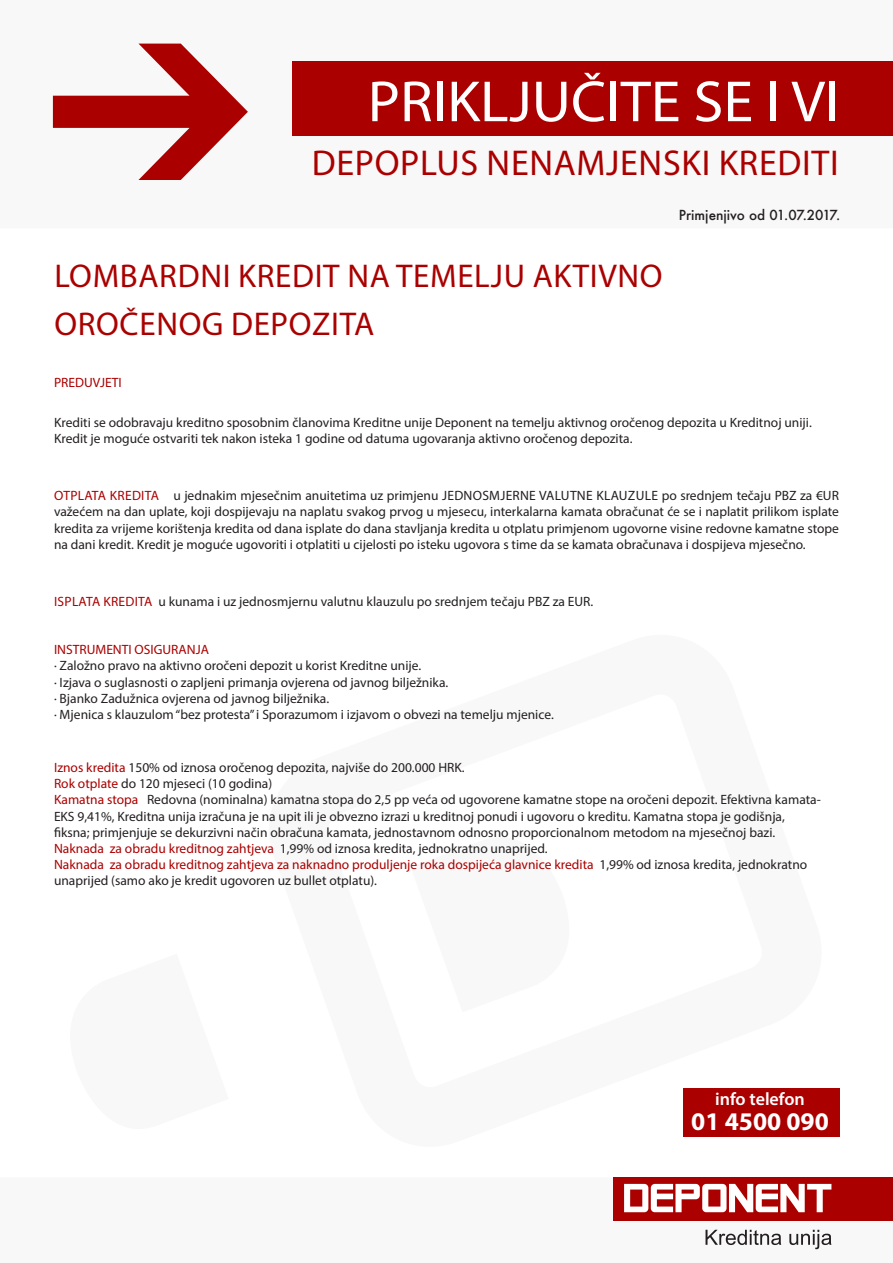
<style>
.page{position:relative;width:893px;height:1263px;background:#fff}
.page>*{position:absolute;margin:0;border:0;box-sizing:border-box;transform-origin:0 0}
.Company_Name{font:58.5px "Myriad Pro";color:#fff;scale:1.04 1}
.Head_1{font:36px "Myriad Pro";letter-spacing:.02em;color:#a00}
.Head_1-2{font:33px/48px "Myriad Pro";letter-spacing:.02em;color:#a00}
.Body{font:700 25.5px "Myriad Pro";color:#fff}
.Body-2{font:600 18px "Myriad Pro";color:#fff}
.t1{font:13.5px/16.2px "Myriad Pro";color:#231f20}
.t2{font:13.5px "Myriad Pro";color:#a00}
.t3{font:500 13.5px "Futura";color:#231f20}
.s1{color:#a00}
</style>
<div class="page">
<div style="left:1px;top:1178px;width:891px;height:84px;background:#f8f8f8"></div>
<div style="left:683px;top:1088px;width:157px;height:48px;background:#a00"></div>
<div style="left:613px;top:1177px;width:280px;height:43px;background:#a00"></div>
<svg style="left:624px;top:1184px;width:207px;height:28px"></svg>
<svg style="left:705px;top:1230px;width:126px;height:19px"></svg>
<div style="left:1px;top:1px;width:891px;height:227px;background:#f8f8f8"></div>
<div style="left:292px;top:62px;width:601px;height:74px;background:#a00"></div>
<svg style="left:53px;top:44px;width:195px;height:136px"></svg>
<p class="Company_Name" style="left:368px;top:65px;width:455px">PRIKLJUČITE SE I VI</p>
<p class="Head_1" style="left:312px;top:140px;width:528px">DEPOPLUS NENAMJENSKI KREDITI</p>
<p class="t3" style="left:679px;top:206px;width:163px">Primjenjivo od 01.07.2017.</p>
<p class="Head_1-2" style="left:54px;top:251px;width:610px">LOMBARDNI KREDIT NA TEMELJU AKTIVNO<br>OROČENOG DEPOZITA</p>
<p class="t2" style="left:54px;top:374px;width:69px">PREDUVJETI</p>
<p class="t1" style="left:54px;top:414px;width:759px">Krediti se odobravaju kreditno sposobnim članovima Kreditne unije Deponent na temelju aktivnog oročenog depozita u Kreditnoj uniji.</p>
<p class="t1" style="left:54px;top:430px;width:580px">Kredit je moguće ostvariti tek nakon isteka 1 godine od datuma ugovaranja aktivno oročenog depozita.</p>
<p class="t1" style="left:54px;top:487px;width:786px;text-align:justify"><span class="s1">OTPLATA KREDITA</span> u jednakim mjesečnim anuitetima uz primjenu JEDNOSMJERNE VALUTNE KLAUZULE po srednjem tečaju PBZ za €UR važećem na dan uplate, koji dospijevaju na naplatu svakog prvog u mjesecu, interkalarna kamata obračunat će se i naplatit prilikom isplate kredita za vrijeme korištenja kredita od dana isplate do dana stavljanja kredita u otplatu primjenom ugovorne visine redovne kamatne stope na dani kredit. Kredit je moguće ugovoriti i otplatiti u cijelosti po isteku ugovora s time da se kamata obračunava i dospijeva mjesečno.</p>
<p class="t1" style="left:54px;top:593px;width:541px"><span class="s1">ISPLATA KREDITA</span> u kunama i uz jednosmjernu valutnu klauzulu po srednjem tečaju PBZ za EUR.</p>
<p class="t2" style="left:54px;top:641px;width:157px">INSTRUMENTI OSIGURANJA</p>
<p class="t1" style="left:54px;top:658px;width:369px">· Založno pravo na aktivno oročeni depozit u korist Kreditne unije.</p>
<p class="t1" style="left:54px;top:674px;width:396px">· Izjava o suglasnosti o zapljeni primanja ovjerena od javnog bilježnika.</p>
<p class="t1" style="left:54px;top:690px;width:277px">· Bjanko Zadužnica ovjerena od javnog bilježnika.</p>
<p class="t1" style="left:54px;top:706px;width:501px">· Mjenica s klauzulom “bez protesta” i Sporazumom i izjavom o obvezi na temelju mjenice.</p>
<p class="t1" style="left:54px;top:759px;width:412px"><span class="s1">Iznos kredita</span> 150% od iznosa oročenog depozita, najviše do 200.000 HRK.</p>
<p class="t1" style="left:54px;top:775px;width:220px"><span class="s1">Rok otplate</span> do 120 mjeseci (10 godina)</p>
<p class="t1" style="left:54px;top:791px;width:768px"><span class="s1">Kamatna stopa</span> Redovna (nominalna) kamatna stopa do 2,5 pp veća od ugovorene kamatne stope na oročeni depozit. Efektivna kamata-<br>EKS 9,41%, Kreditna unija izračuna je na upit ili je obvezno izrazi u kreditnoj ponudi i ugovoru o kreditu. Kamatna stopa je godišnja, fiksna; primjenjuje se dekurzivni način obračuna kamata, jednostavnom odnosno proporcionalnom metodom na mjesečnoj bazi.</p>
<p class="t1" style="left:54px;top:840px;width:495px"><span class="s1">Naknada za obradu kreditnog zahtjeva</span> 1,99% od iznosa kredita, jednokratno unaprijed.</p>
<p class="t1" style="left:54px;top:856px;width:755px"><span class="s1">Naknada za obradu kreditnog zahtjeva za naknadno produljenje roka dospijeća glavnice kredita</span> 1,99% od iznosa kredita, jednokratno unaprijed (samo ako je kredit ugovoren uz bullet otplatu).</p>
<p class="Body-2" style="left:715px;top:1087px;width:91px">info telefon</p>
<p class="Body" style="left:691px;top:1105px;width:139px">01 4500 090</p>
</div>
